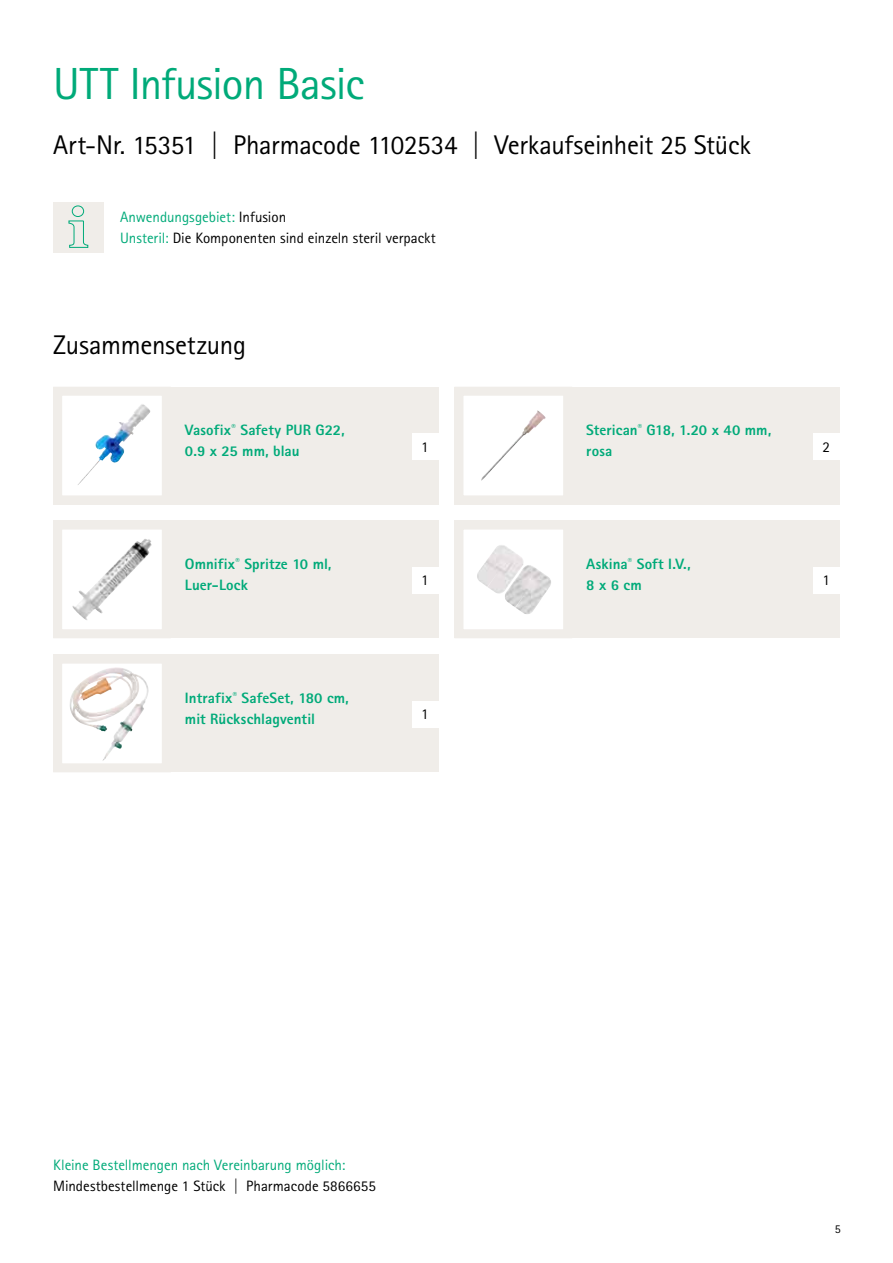
<style>
.page{position:relative;width:893px;height:1263px;background:#fff}
.page>*{position:absolute;margin:0;border:0;box-sizing:border-box;transform-origin:0 0}
.t1{font:45px "Rotis Sans Serif Pro";letter-spacing:-.02em;color:#00aa79}
.t2{font:27px "Rotis Sans Serif Pro";letter-spacing:-.015em;color:#000}
.t3{font:800 15px/21px "Rotis Sans Serif Pro";letter-spacing:.005em;color:#00aa79}
.t4{font:15px/21px "Rotis Sans Serif Pro";color:#000}
.t5{font:15px "Rotis Sans Serif Pro";color:#00aa79}
.t6{font:12px "Rotis Sans Serif Pro";color:#000}
.s1{color:#00aa79}
</style>
<div class="page">
<div style="left:53px;top:387px;width:385px;height:117px;background:#f0ede9"></div>
<div style="left:53px;top:520px;width:385px;height:118px;background:#f0ede9"></div>
<div style="left:454px;top:520px;width:386px;height:118px;background:#f0ede9"></div>
<div style="left:53px;top:655px;width:385px;height:117px;background:#f0ede9"></div>
<div style="left:454px;top:387px;width:386px;height:117px;background:#f0ede9"></div>
<div style="left:58px;top:391px;width:108px;height:109px;background:#fff"></div>
<img style="left:78px;top:404px;width:73px;height:81px">
<div style="left:53px;top:387px;width:118px;height:117px;border:9px solid #f0ede9"></div>
<div style="left:58px;top:525px;width:108px;height:109px;background:#fff"></div>
<img style="left:72px;top:539px;width:80px;height:81px">
<div style="left:53px;top:520px;width:118px;height:118px;border:9px solid #f0ede9"></div>
<div style="left:459px;top:525px;width:109px;height:109px;background:#fff"></div>
<img style="left:477px;top:545px;width:52px;height:65px">
<div style="left:454px;top:520px;width:118px;height:118px;border:9px solid #f0ede9"></div>
<div style="left:58px;top:659px;width:108px;height:109px;background:#fff"></div>
<img style="left:70px;top:667px;width:77px;height:64px">
<div style="left:53px;top:655px;width:118px;height:117px;border:9px solid #f0ede9"></div>
<div style="left:459px;top:391px;width:109px;height:109px;background:#fff"></div>
<img style="left:481px;top:410px;width:65px;height:71px">
<div style="left:454px;top:387px;width:118px;height:117px;border:9px solid #f0ede9"></div>
<div style="left:412px;top:433px;width:26px;height:27px;background:#fff"></div>
<div style="left:412px;top:567px;width:26px;height:27px;background:#fff"></div>
<div style="left:813px;top:567px;width:27px;height:27px;background:#fff"></div>
<div style="left:412px;top:701px;width:26px;height:27px;background:#fff"></div>
<div style="left:813px;top:433px;width:27px;height:27px;background:#fff"></div>
<div style="left:53px;top:202px;width:51px;height:51px;background:#f0ede9"></div>
<svg style="left:68px;top:205px;width:21px;height:43px"></svg>
<h1 class="t1" style="left:53px;top:57px;width:313px">UTT Infusion Basic</h1>
<h2 class="t2" style="left:53px;top:129px;width:699px">Art-Nr. 15351 | Pharmacode 1102534 | Verkaufseinheit 25 Stück</h2>
<p class="t4" style="left:120px;top:206px;width:317px"><span class="s1">Anwendungsgebiet:</span> Infusion<br><span class="s1">Unsteril:</span> Die Komponenten sind einzeln steril verpackt</p>
<h2 class="t2" style="left:53px;top:329px;width:194px">Zusammensetzung</h2>
<p class="t3" style="left:185px;top:420px;width:161px">Vasofix<sup>®</sup> Safety PUR G22,<br>0.9 x 25 mm, blau</p>
<p class="t4" style="left:421px;top:436px;width:9px">1</p>
<p class="t3" style="left:586px;top:420px;width:186px">Sterican<sup>®</sup> G18, 1.20 x 40 mm, rosa</p>
<p class="t4" style="left:823px;top:436px;width:9px">2</p>
<p class="t3" style="left:185px;top:553px;width:148px">Omnifix<sup>®</sup> Spritze 10 ml,<br>Luer-Lock</p>
<p class="t3" style="left:586px;top:553px;width:106px">Askina<sup>®</sup> Soft I.V.,<br>8 x 6 cm</p>
<p class="t4" style="left:421px;top:570px;width:9px">1</p>
<p class="t4" style="left:823px;top:570px;width:9px">1</p>
<p class="t3" style="left:185px;top:688px;width:165px">Intrafix<sup>®</sup> SafeSet, 180 cm, mit Rückschlagventil</p>
<p class="t4" style="left:421px;top:704px;width:9px">1</p>
<p class="t5" style="left:53px;top:1156px;width:294px">Kleine Bestellmengen nach Vereinbarung möglich:</p>
<p class="t4" style="left:53px;top:1175px;width:324px">Mindestbestellmenge 1 Stück | Pharmacode 5866655</p>
<p class="t6" style="left:835px;top:1222px;width:7px">5</p>
</div>
